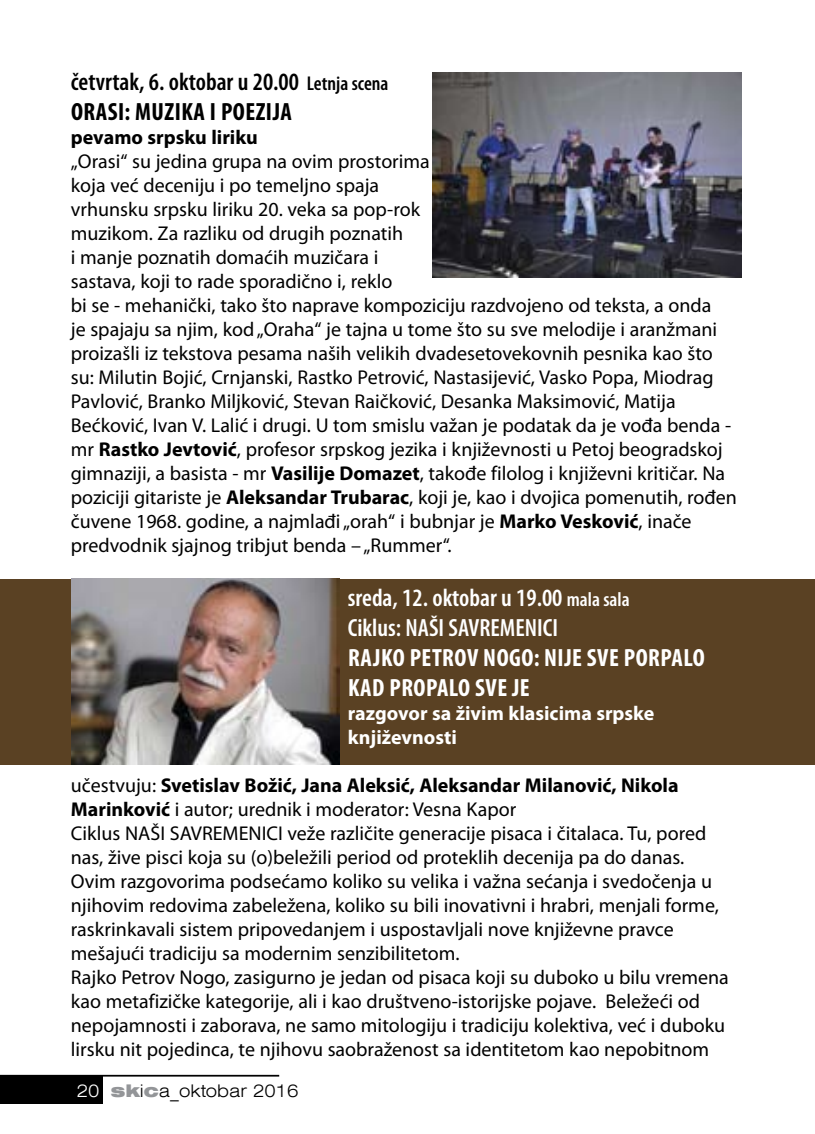
<style>
.page{position:relative;width:815px;height:1134px;background:#fff}
.page>*{position:absolute;margin:0;border:0;box-sizing:border-box;transform-origin:0 0}
.t1{font:600 condensed 25px/30px "Myriad Pro";color:#000}
.t2{font:600 condensed 25px/30px "Myriad Pro";color:#fff}
.t3{font:700 condensed 25px "Myriad Pro";letter-spacing:.02em;color:#fff}
.t4{font:20px/24px "Myriad Pro";color:#000}
.t5{font:700 20px/24px "Myriad Pro";color:#fff}
.t6{font:700 20px "Myriad Pro";color:#000}
.t7{font:300 expanded 17.5px "Swiss 721 BT";color:#000}
.s1{font-size:20px}
.s2{font-weight:700}
.s3{color:#fff}
.s4{font-weight:900;color:#939598}
</style>
<div class="page">
<div style="left:0;top:579px;width:815px;height:186px;background:#5a4123"></div>
<img style="left:71px;top:579px;width:269px;height:186px">
<div style="left:0;top:1076px;width:102px;height:28px;background:#000"></div>
<hr style="left:0;top:1075px;width:279px;height:1px;background:#000">
<img style="left:433px;top:72px;width:309px;height:205px">
<p class="t1" style="left:71px;top:66px;width:319px">četvrtak, 6. oktobar u 20.00 <span class="s1">Letnja scena<br></span><span class="s2">ORASI: MUZIKA I POEZIJA</span></p>
<p class="t6" style="left:71px;top:124px;width:189px">pevamo srpsku liriku</p>
<p class="t4" style="left:71px;top:149px;width:668px">„Orasi“ su jedina grupa na ovim prostorima<br>koja već deceniju i po temeljno spaja<br>vrhunsku srpsku liriku 20. veka sa pop-rok<br>muzikom. Za razliku od drugih poznatih<br>i manje poznatih domaćih muzičara i<br>sastava, koji to rade sporadično i, reklo<br>bi se - mehanički, tako što naprave kompoziciju razdvojeno od teksta, a onda<br>je spajaju sa njim, kod „Oraha“ je tajna u tome što su sve melodije i aranžmani proizašli iz tekstova pesama naših velikih dvadesetovekovnih pesnika kao što su: Milutin Bojić, Crnjanski, Rastko Petrović, Nastasijević, Vasko Popa, Miodrag Pavlović, Branko Miljković, Stevan Raičković, Desanka Maksimović, Matija Bećković, Ivan V. Lalić i drugi. U tom smislu važan je podatak da je vođa benda - mr <span class="s2">Rastko Jevtović</span>, profesor srpskog jezika i književnosti u Petoj beogradskoj gimnaziji, a basista - mr <span class="s2">Vasilije Domazet</span>, takođe filolog i književni kritičar. Na poziciji gitariste je <span class="s2">Aleksandar Trubarac</span>, koji je, kao i dvojica pomenutih, rođen čuvene 1968. godine, a najmlađi „orah“ i bubnjar je <span class="s2">Marko Vesković</span>, inače predvodnik sjajnog tribjut benda – „Rummer“.</p>
<p class="t2" style="left:348px;top:582px;width:283px">sreda, 12. oktobar u 19.00 <span class="s1">mala sala<br></span>Ciklus: NAŠI SAVREMENICI</p>
<p class="t3" style="left:348px;top:642px;width:12px">RAJKO</p>
<p class="t3" style="left:410px;top:642px;width:12px">PETRO</p>
<p class="t3" style="left:467px;top:642px;width:169px">V NOGO: NIJE SVE PORPALO</p>
<p class="t3" style="left:348px;top:672px;width:54px">KAD PROPALO</p>
<p class="t3" style="left:475px;top:672px;width:47px">SVE JE</p>
<p class="t5" style="left:348px;top:700px;width:308px">razgovor sa živim klasicima srpske književnosti</p>
<p class="t4" style="left:71px;top:773px;width:660px">učestvuju: <span class="s2">Svetislav Božić, Jana Aleksić, Aleksandar Milanović, Nikola Marinković</span> i autor; urednik i moderator: Vesna Kapor<br>Ciklus NAŠI SAVREMENICI veže različite generacije pisaca i čitalaca. Tu, pored nas, žive pisci koja su (o)beležili period od proteklih decenija pa do danas.<br>Ovim razgovorima podsećamo koliko su velika i važna sećanja i svedočenja u njihovim redovima zabeležena, koliko su bili inovativni i hrabri, menjali forme, raskrinkavali sistem pripovedanjem i uspostavljali nove književne pravce mešajući tradiciju sa modernim senzibilitetom.<br>Rajko Petrov Nogo, zasigurno je jedan od pisaca koji su duboko u bilu vremena kao metafizičke kategorije, ali i kao društveno-istorijske pojave. Beležeći od nepojamnosti i zaborava, ne samo mitologiju i tradiciju kolektiva, već i duboku lirsku nit pojedinca, te njihovu saobraženost sa identitetom kao nepobitnom</p>
<p class="t7" style="left:77px;top:1080px;width:223px"><span class="s3">20</span> <span class="s4">sk</span>i<span class="s4">c</span>a_oktobar 2016</p>
</div>
